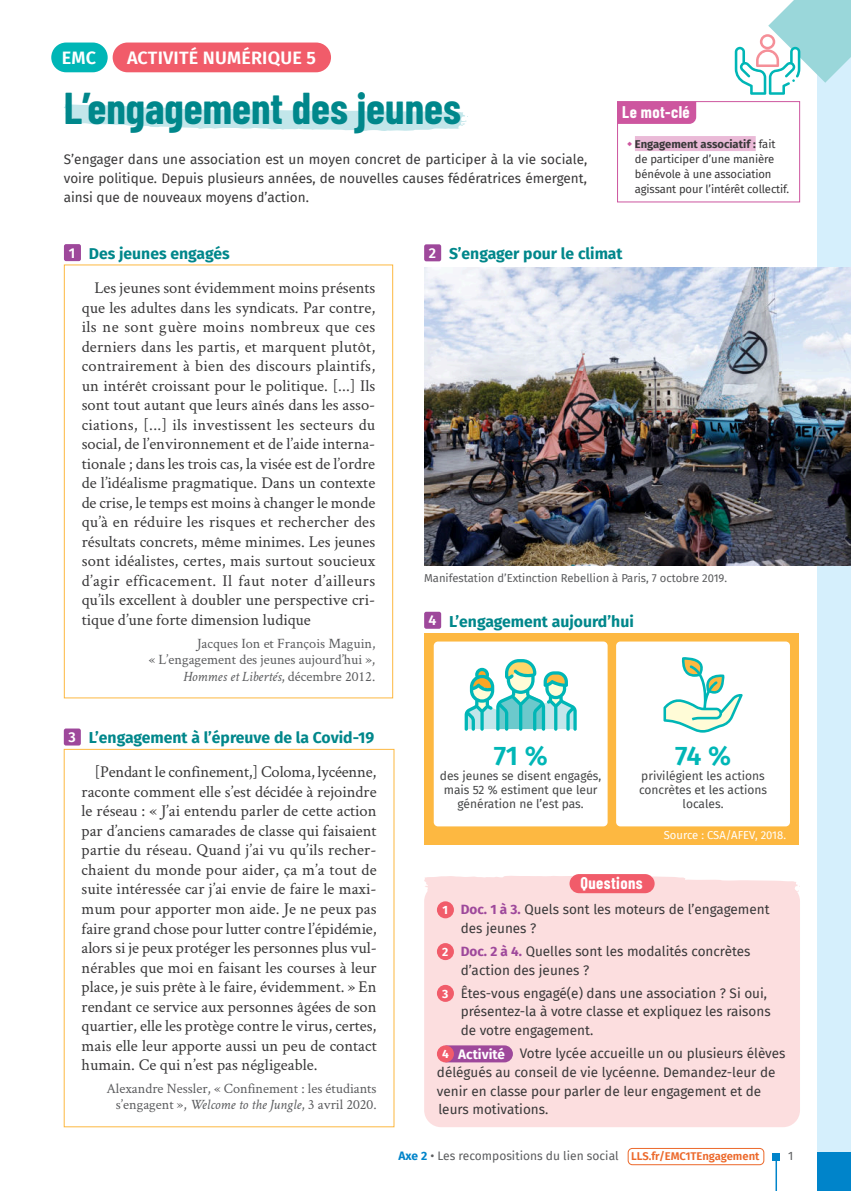
<style>
.page{position:relative;width:851px;height:1191px;background:#fff}
.page>*{position:absolute;margin:0;border:0;box-sizing:border-box;transform-origin:0 0}
.t1{font:700 43.5px "Barlow Condensed";color:#00878b}
.t2{font:600 27px "Fira Sans";color:#00b6b6}
.t3{font:600 18px "Fira Sans";letter-spacing:.01em;color:#fff}
.t4{font:16.5px/19.5px "Crimson Text";color:#393839;text-align:justify}
.t5{font:700 16.5px "Barlow Condensed";letter-spacing:.025em;color:#fff}
.t6{font:700 15.75px "Fira Sans";color:#00878b}
.t7{font:14.25px/16.5px "Crimson Text";color:#5b5c5e;text-align:right}
.t8{font:13.5px/18.8px "Fira Sans";color:#393839}
.t9{font:12px/14.4px "Fira Sans";color:#454647;text-align:center}
.t10{font:12px "Fira Sans";color:#5b5c5e}
.t11{font:11.25px/15px "Fira Sans";letter-spacing:-.01em;color:#393839}
.t12{font:11.25px "Fira Sans";color:#5b5c5e}
.t13{font:11.25px "Fira Sans";color:#fff}
.s1{font-weight:700}
.s2{font-weight:600;font-size:14.25px;color:#fff}
.s3{font-style:italic}
.s4{font-weight:700;font-size:12px;color:#fff}
.s5{font-weight:700;color:#9e489b}
.s6{font-weight:700;color:#fff}
.s7{font-weight:700;color:#0084ca}
.s8{font-weight:600;font-size:11.25px;color:#ec682a}
</style>
<div class="page">
<div style="left:816px;top:0;width:34px;height:1154px;background:#d5effc"></div>
<div style="left:816px;top:1152px;width:34px;height:39px;background:#0084ca"></div>
<div style="left:51px;top:43px;width:57px;height:29px;background:#00b6b6;border-radius:15px"></div>
<svg style="left:734px;top:0;width:116px;height:95px"></svg>
<div style="left:113px;top:43px;width:218px;height:29px;background:#f15c6a;border-radius:15px"></div>
<svg style="left:64px;top:104px;width:404px;height:27px"></svg>
<img style="left:424px;top:268px;width:426px;height:297px">
<div style="left:424px;top:633px;width:374px;height:211px;background:#fdb841"></div>
<div style="left:433px;top:641px;width:174px;height:185px;background:#fff;border-radius:4px"></div>
<div style="left:616px;top:641px;width:173px;height:185px;background:#fff;border-radius:4px"></div>
<svg style="left:663px;top:657px;width:79px;height:75px"></svg>
<svg style="left:464px;top:659px;width:112px;height:71px"></svg>
<div style="left:634px;top:136px;width:121px;height:15px;background:#eabad7"></div>
<div style="left:617px;top:101px;width:182px;height:101px;border:1px solid #cd569f"></div>
<div style="left:617px;top:102px;width:79px;height:22px;background:#cd569f"></div>
<div style="left:64px;top:244px;width:17px;height:17px;background:#9e489b;border-radius:2px"></div>
<div style="left:64px;top:264px;width:329px;height:434px;border:1px solid #fdb841"></div>
<div style="left:64px;top:728px;width:17px;height:17px;background:#9e489b;border-radius:2px"></div>
<div style="left:64px;top:749px;width:330px;height:378px;border:1px solid #fdb841"></div>
<svg style="left:424px;top:875px;width:376px;height:26px"></svg>
<div style="left:424px;top:884px;width:375px;height:243px;background:#fcdedf;border-radius:17px"></div>
<div style="left:437px;top:901px;width:17px;height:17px;background:#f15c6a;border-radius:50%"></div>
<div style="left:437px;top:943px;width:17px;height:17px;background:#f15c6a;border-radius:50%"></div>
<div style="left:437px;top:985px;width:17px;height:17px;background:#f15c6a;border-radius:50%"></div>
<svg style="left:448px;top:1045px;width:65px;height:17px"></svg>
<div style="left:437px;top:1045px;width:17px;height:17px;background:#f15c6a;border-radius:50%"></div>
<div style="left:569px;top:874px;width:85px;height:19px;background:#f15c6a;border-radius:10px"></div>
<div style="left:424px;top:612px;width:17px;height:17px;background:#9e489b;border-radius:2px"></div>
<div style="left:424px;top:244px;width:17px;height:17px;background:#9e489b;border-radius:2px"></div>
<div style="left:772px;top:1153px;width:7px;height:7px;background:#0084ca"></div>
<hr style="left:775px;top:1159px;width:1px;height:32px;background:#0084ca">
<div style="left:627px;top:1148px;width:137px;height:17px;border:1px solid #ec682a;border-radius:4px"></div>
<p class="t3" style="left:62px;top:45px;width:36px">EMC</p>
<p class="t3" style="left:127px;top:45px;width:190px">ACTIVITÉ NUMÉRIQUE 5</p>
<h1 class="t1" style="left:64px;top:81px;width:399px">L’engagement des jeunes</h1>
<p class="t8" style="left:64px;top:150px;width:525px;text-align:justify">S’engager dans une association est un moyen concret de participer à la vie sociale, voire politique. Depuis plusieurs années, de nouvelles causes fédératrices émergent, ainsi que de nouveaux moyens d’action.</p>
<p class="t5" style="left:622px;top:102px;width:69px">Le mot-clé</p>
<p class="t11" style="left:634px;top:137px;width:156px"><span class="s1">Engagement associatif :</span> fait de participer d’une manière bénévole à une association agissant pour l’intérêt collectif.</p>
<p class="t6" style="left:69px;top:242px;width:162px"><span class="s2">1</span> Des jeunes engagés</p>
<p class="t4" style="left:82px;top:279px;width:295px;text-indent:13px">Les jeunes sont évidemment moins présents que les adultes dans les syndicats. Par contre, ils ne sont guère moins nombreux que ces derniers dans les partis, et marquent plutôt, contrairement à bien des discours plaintifs, un intérêt croissant pour le politique. [...] Ils sont tout autant que leurs aînés dans les asso&shy;ciations, [...] ils investissent les secteurs du social, de l’environnement et de l’aide interna&shy;tionale ; dans les trois cas, la visée est de l’ordre de l’idéalisme pragmatique. Dans un contexte de crise, le temps est moins à changer le monde qu’à en réduire les risques et rechercher des résultats concrets, même minimes. Les jeunes sont idéalistes, certes, mais surtout soucieux d’agir efficacement. Il faut noter d’ailleurs qu’ils excellent à doubler une perspective cri&shy;tique d’une forte dimension ludique</p>
<p class="t7" style="left:149px;top:635px;width:228px">Jacques Ion et François Maguin,<br>« L’engagement des jeunes aujourd’hui »,<br><span class="s3">Hommes et Libertés</span>, décembre 2012.</p>
<p class="t6" style="left:68px;top:727px;width:307px"><span class="s2">3</span> L’engagement à l’épreuve de la Covid-19</p>
<p class="t4" style="left:82px;top:763px;width:296px;text-indent:13px">[Pendant le confinement,] Coloma, lycéenne, raconte comment elle s’est décidée à rejoindre le réseau : « J’ai entendu parler de cette action par d’anciens camarades de classe qui faisaient partie du réseau. Quand j’ai vu qu’ils recher&shy;chaient du monde pour aider, ça m’a tout de suite intéressée car j’ai envie de faire le maxi&shy;mum pour apporter mon aide. Je ne peux pas faire grand chose pour lutter contre l’épidémie, alors si je peux protéger les personnes plus vul&shy;nérables que moi en faisant les courses à leur place, je suis prête à le faire, évidemment. » En rendant ce service aux personnes âgées de son quartier, elle les protège contre le virus, certes, mais elle leur apporte aussi un peu de contact humain. Ce qui n’est pas négligeable.</p>
<p class="t7" style="left:106px;top:1081px;width:271px">Alexandre Nessler, « Confinement : les étudiants s’engagent », <span class="s3">Welcome to the Jungle</span>, 3 avril 2020.</p>
<p class="t6" style="left:428px;top:243px;width:195px"><span class="s2">2</span> S’engager pour le climat</p>
<p class="t12" style="left:424px;top:569px;width:304px">Manifestation d’Extinction Rebellion à Paris, 7 octobre 2019.</p>
<p class="t6" style="left:428px;top:610px;width:207px"><span class="s2">4</span> L’engagement aujourd’hui</p>
<h2 class="t2" style="left:493px;top:737px;width:55px">71 %</h2>
<p class="t9" style="left:440px;top:768px;width:163px">des jeunes se disent engagés, mais 52 % estiment que leur génération ne l’est pas.</p>
<h2 class="t2" style="left:675px;top:737px;width:57px">74 %</h2>
<p class="t9" style="left:639px;top:768px;width:130px">privilégient les actions concrètes et les actions locales.</p>
<p class="t13" style="left:663px;top:826px;width:124px">Source : CSA/AFEV, 2018.</p>
<p class="t5" style="left:580px;top:877px;width:64px">Questions</p>
<p class="t8" style="left:460px;top:899px;width:310px;text-indent:-18px"><span class="s4">1</span> <span class="s5">Doc. 1 à 3.</span> Quels sont les moteurs de l’engagement des jeunes ?</p>
<p class="t8" style="left:460px;top:941px;width:291px;text-indent:-18px"><span class="s4">2</span> <span class="s5">Doc. 2 à 4.</span> Quelles sont les modalités concrètes d’action des jeunes ?</p>
<p class="t8" style="left:460px;top:983px;width:311px;text-indent:-18px"><span class="s4">3</span> Êtes-vous engagé(e) dans une association ? Si oui, présentez-la à votre classe et expliquez les raisons de votre engagement.</p>
<p class="t8" style="left:437px;top:1043px;width:350px;text-indent:5px"><span class="s4">4</span> <span class="s6">Activité</span> Votre lycée accueille un ou plusieurs élèves délégués au conseil de vie lycéenne. Demandez-leur de venir en classe pour parler de leur engagement et de leurs motivations.</p>
<p class="t10" style="left:398px;top:1147px;width:362px"><span class="s7">Axe 2</span> • Les recompositions du lien social <span class="s8">LLS.fr/EMC1TEngagement</span></p>
<p class="t10" style="left:788px;top:1146px;width:7px">1</p>
</div>
